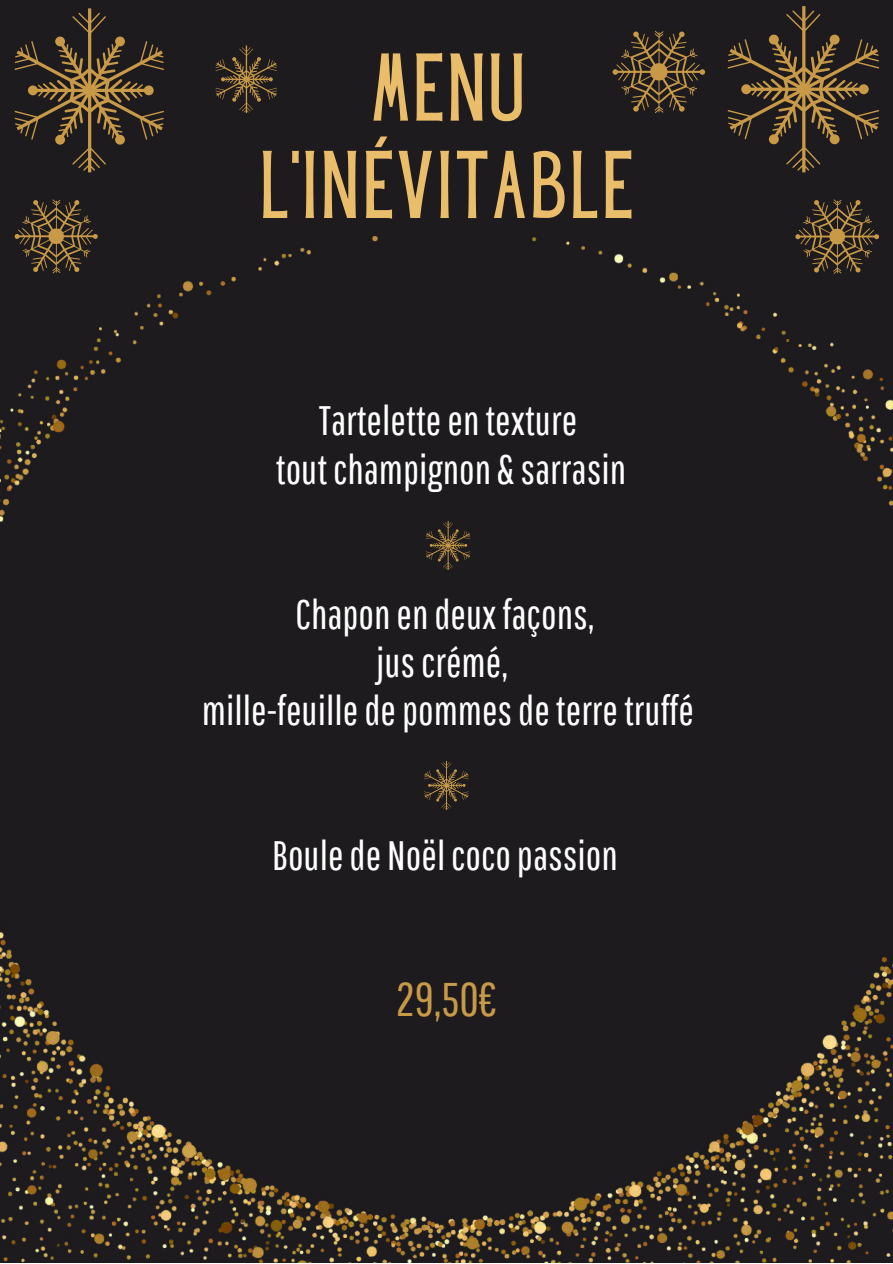
<style>
.page{position:relative;width:893px;height:1264px;background:#fff}
.page>*{position:absolute;margin:0;border:0;box-sizing:border-box;transform-origin:0 0}
.t1{font:83.85px "Hey Gotcha";letter-spacing:.04em;color:#eabd6a}
.t2{font:47.25px "Pathway Gothic One";color:#c89a47}
.t3{font:41.1px/48.3px "Pathway Gothic One";color:#fff;text-align:center}
</style>
<div class="page">
<div style="left:0;top:0;width:892px;height:1262px;background:#1d1b1e"></div>
<img style="left:0;top:237px;width:892px;height:1025px">
<svg style="left:15px;top:8px;width:149px;height:164px"></svg>
<svg style="left:727px;top:6px;width:152px;height:166px"></svg>
<svg style="left:215px;top:46px;width:62px;height:67px"></svg>
<svg style="left:612px;top:31px;width:92px;height:82px"></svg>
<svg style="left:15px;top:199px;width:83px;height:74px"></svg>
<svg style="left:795px;top:199px;width:84px;height:75px"></svg>
<svg style="left:425px;top:521px;width:45px;height:49px"></svg>
<svg style="left:424px;top:761px;width:44px;height:48px"></svg>
<h1 class="t1" style="left:372px;top:53px;width:153px">MENU</h1>
<h1 class="t1" style="left:260px;top:151px;width:375px">L’INÉVITABLE</h1>
<p class="t3" style="left:276px;top:395px;width:352px">Tarteletteentexture toutchampignon &amp; sarrasin</p>
<p class="t3" style="left:202px;top:589px;width:493px">Chaponendeuxfaçons,<br>juscrémé, mille-feuilledepommesdeterretruffé</p>
<p class="t3" style="left:272px;top:830px;width:347px">Boulede Noëlcocopassion</p>
<p class="t2" style="left:396px;top:970px;width:103px">29,50€</p>
</div>
